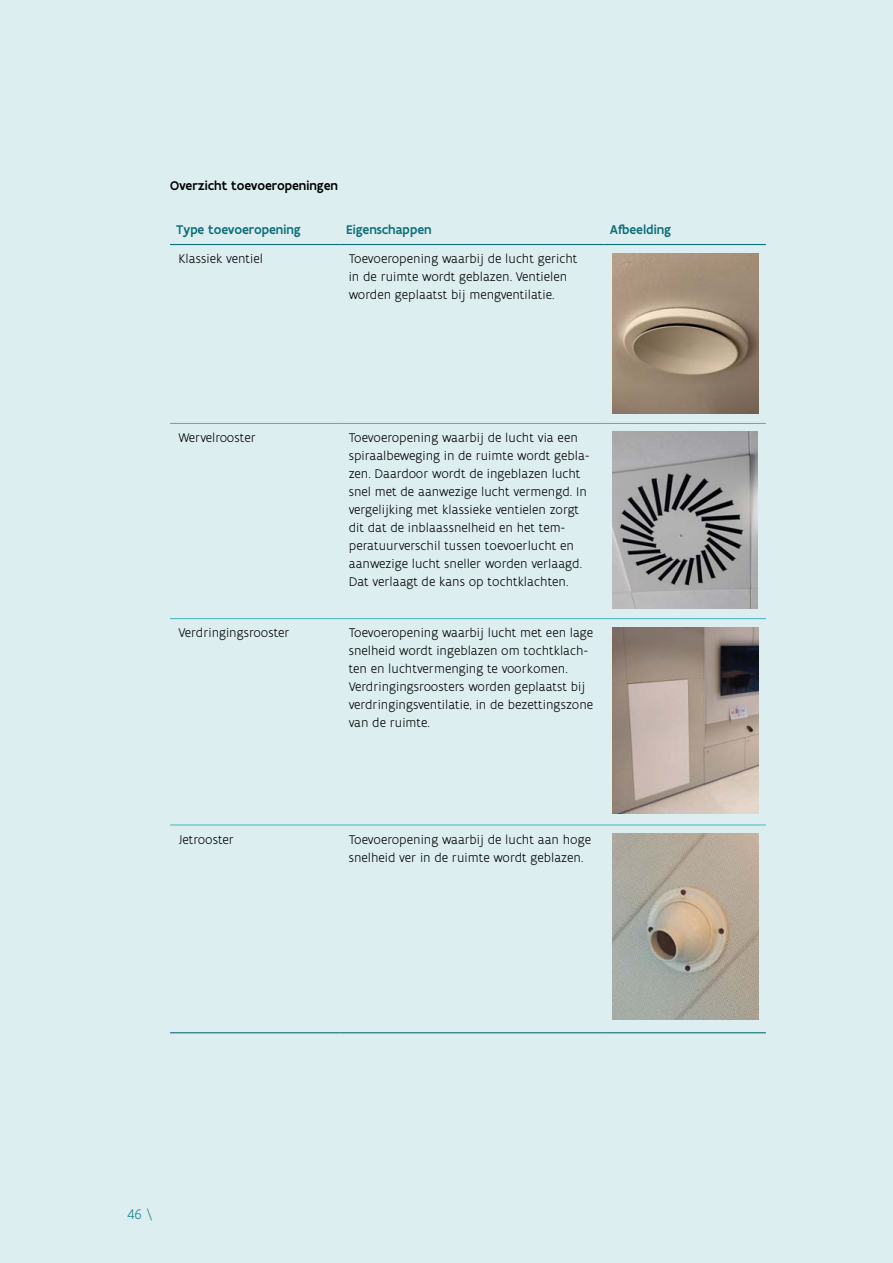
<style>
.page{position:relative;width:893px;height:1263px;background:#dceef0}
.page>*{position:absolute;margin:0;border:0;box-sizing:border-box;transform-origin:0 0}
.t1{font:300 15px "Flanders Art Sans";color:#25949d}
.t2{font:300 13.5px/18px "Flanders Art Sans";color:#000}
.t3{font:500 13.5px "Flanders Art Sans";color:#0f6f78}
.t4{font:500 13.5px "Flanders Art Sans";color:#000}
</style>
<div class="page">
<hr style="left:170px;top:423px;width:170px;height:1px;background:#42b6be">
<hr style="left:340px;top:423px;width:264px;height:1px;background:#42b6be">
<hr style="left:604px;top:423px;width:162px;height:1px;background:#42b6be">
<hr style="left:170px;top:618px;width:170px;height:1px;background:#42b6be">
<hr style="left:340px;top:618px;width:264px;height:1px;background:#42b6be">
<hr style="left:604px;top:618px;width:162px;height:1px;background:#42b6be">
<hr style="left:170px;top:825px;width:170px;height:1px;background:#42b6be">
<hr style="left:340px;top:825px;width:264px;height:1px;background:#42b6be">
<hr style="left:604px;top:825px;width:162px;height:1px;background:#42b6be">
<hr style="left:170px;top:244px;width:170px;height:1px;background:#0f6f78">
<hr style="left:340px;top:244px;width:264px;height:1px;background:#0f6f78">
<hr style="left:604px;top:244px;width:162px;height:1px;background:#0f6f78">
<hr style="left:170px;top:1032px;width:170px;height:1px;background:#0f6f78">
<hr style="left:340px;top:1032px;width:264px;height:1px;background:#0f6f78">
<hr style="left:604px;top:1032px;width:162px;height:1px;background:#0f6f78">
<img style="left:612px;top:253px;width:147px;height:161px">
<img style="left:612px;top:432px;width:146px;height:176px">
<img style="left:612px;top:627px;width:147px;height:187px">
<img style="left:612px;top:833px;width:147px;height:186px">
<p class="t4" style="left:170px;top:177px;width:170px">Overzicht toevoeropeningen</p>
<p class="t3" style="left:176px;top:221px;width:126px">Type toevoeropening</p>
<p class="t3" style="left:346px;top:221px;width:87px">Eigenschappen</p>
<p class="t3" style="left:610px;top:221px;width:63px">Afbeelding</p>
<p class="t2" style="left:179px;top:250px;width:86px">Klassiek ventiel</p>
<p class="t2" style="left:349px;top:250px;width:230px">Toevoeropening waarbij de lucht gericht in de ruimte wordt geblazen. Ventielen worden geplaatst bij mengventilatie.</p>
<p class="t2" style="left:179px;top:429px;width:79px">Wervelrooster</p>
<p class="t2" style="left:349px;top:429px;width:242px">Toevoeropening waarbij de lucht via een spiraalbeweging in de ruimte wordt gebla&shy;zen. Daardoor wordt de ingeblazen lucht snel met de aanwezige lucht vermengd. In vergelijking met klassieke ventielen zorgt dit dat de inblaassnelheid en het tem&shy;peratuurverschil tussen toevoerlucht en aanwezige lucht sneller worden verlaagd.<br>Dat verlaagt de kans op tochtklachten.</p>
<p class="t2" style="left:179px;top:624px;width:113px">Verdringingsrooster</p>
<p class="t2" style="left:349px;top:624px;width:246px">Toevoeropening waarbij lucht met een lage snelheid wordt ingeblazen om tochtklach&shy;ten en luchtvermenging te voorkomen.<br>Verdringingsroosters worden geplaatst bij verdringingsventilatie, in de bezettingszone van de ruimte.</p>
<p class="t2" style="left:179px;top:830px;width:57px">Jetrooster</p>
<p class="t2" style="left:349px;top:830px;width:244px">Toevoeropening waarbij de lucht aan hoge snelheid ver in de ruimte wordt geblazen.</p>
<p class="t1" style="left:128px;top:1205px;width:27px">46 \</p>
</div>
